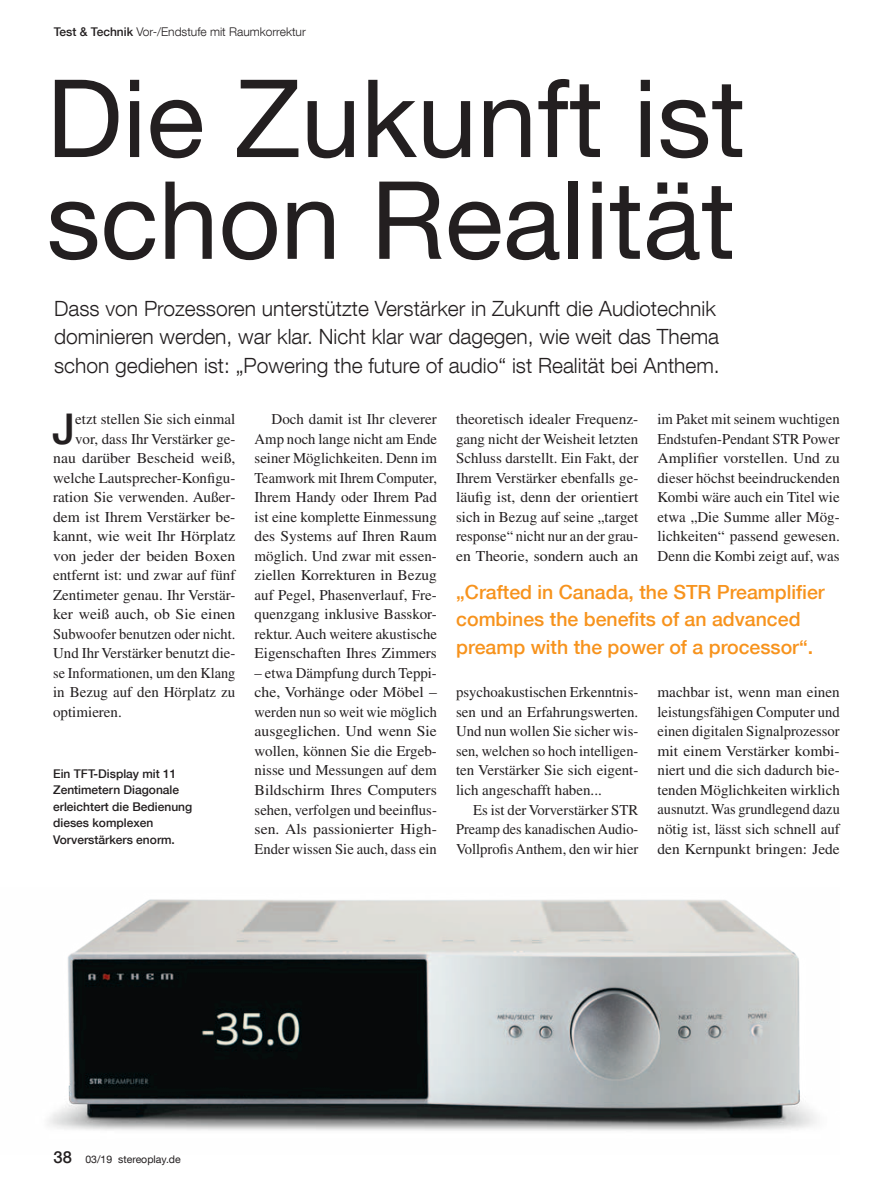
<style>
.page{position:relative;width:893px;height:1191px;background:#fff}
.page>*{position:absolute;margin:0;border:0;box-sizing:border-box;transform-origin:0 0}
._001_Headline{font:108.15px/101.7px "Helvetica Neue LT Com";color:#231f20}
._005_Body_Initial{font:500 42.3px "Helvetica Neue LT Com";color:#231f20}
._003_Vorspann{font:300 21px/28.5px "Helvetica Neue LT Com";color:#231f20}
._008_ZITAT_ZÜ{font:500 19.5px/27.3px "Helvetica Neue LT Com";color:#f7931d}
.t1{font:500 16.5px "Helvetica Neue LT Com";color:#231f20}
._006_Body_4mm{font:15px/19.5px "Times LT Std";color:#231f20;text-align:justify}
._005_Body_Initial-2{font:15px "Times LT Std";color:#231f20}
._005_Body_Initial-3{font:15px "Times LT Std";color:#231f20;scale:1.05 1}
._005_Body_Initial-4{font:15px "Times LT Std";color:#231f20;scale:.96 1}
._005_Body_Initial-5{font:15px "Times LT Std";color:#231f20;scale:.95 1}
._005_Body_Initial-6{font:15px "Times LT Std";color:#231f20;scale:1.04 1}
._010_Bu{font:500 12px/16.5px "Helvetica Neue LT Com";color:#231f20}
.Rubrikenzeile_Neu{font:300 12px "Helvetica Neue LT Com";color:#231f20}
.xxx_-Pagina{font:10.5px "Helvetica Neue LT Com";color:#231f20}
.s1{font-weight:500}
</style>
<div class="page">
<img style="left:48px;top:899px;width:769px;height:232px">
<p class="Rubrikenzeile_Neu" style="left:54px;top:24px;width:254px"><span class="s1">Test &amp; Technik</span> Vor-/Endstufe mit Raumkorrektur</p>
<p class="_001_Headline" style="left:46px;top:65px;width:700px">Die Zukunft ist schon Realität</p>
<p class="_003_Vorspann" style="left:54px;top:293px;width:667px">Dass von Prozessoren unterstützte Verstärker in Zukunft die Audiotechnik dominieren werden, war klar. Nicht klar war dagegen, wie weit das Thema schon gediehen ist: „Powering the future of audio“ ist Realität bei Anthem.</p>
<p class="_005_Body_Initial" style="left:53px;top:403px;width:24px">J</p>
<p class="_005_Body_Initial-2" style="left:75px;top:411px;width:162px">etzt stellen Sie sich einmal</p>
<p class="_006_Body_4mm" style="left:657px;top:409px;width:184px">im Paket mit seinem wuchtigen Endstufen-Pendant STR Power Amplifier vorstellen. Und zu dieser höchst beeindruckenden Kombi wäre auch ein Titel wie etwa „Die Summe aller Mög&shy;lichkeiten“ passend gewesen.<br>Denn die Kombi zeigt auf, was</p>
<p class="_006_Body_4mm" style="left:255px;top:409px;width:184px;text-indent:17px">Doch damit ist Ihr cleverer Amp noch lange nicht am Ende seiner Möglichkeiten. Denn im Teamwork mit Ihrem Computer, Ihrem Handy oder Ihrem Pad ist eine komplette Einmessung des Systems auf Ihren Raum möglich. Und zwar mit essen&shy;ziellen Korrekturen in Bezug auf Pegel, Phasenverlauf, Fre&shy;quenzgang inklusive Basskor&shy;rektur. Auch weitere akustische Eigenschaften Ihres Zimmers</p>
<p class="_006_Body_4mm" style="left:255px;top:663px;width:184px">– etwa Dämpfung durch Teppi&shy;che, Vorhänge oder Möbel – werden nun so weit wie möglich ausgeglichen. Und wenn Sie wollen, können Sie die Ergeb&shy;nisse und Messungen auf dem Bildschirm Ihres Computers sehen, verfolgen und beeinflus&shy;sen. Als passionierter High-Ender wissen Sie auch, dass ein</p>
<p class="_006_Body_4mm" style="left:456px;top:409px;width:184px">theoretisch idealer Frequenz&shy;gang nicht der Weisheit letzten Schluss darstellt. Ein Fakt, der Ihrem Verstärker ebenfalls ge&shy;läufig ist, denn der orientiert sich in Bezug auf seine „target response“ nicht nur an der grau&shy;en Theorie, sondern auch an</p>
<p class="_005_Body_Initial-2" style="left:75px;top:430px;width:162px">vor, dass Ihr Verstärker ge-</p>
<p class="_005_Body_Initial-3" style="left:53px;top:450px;width:175px">nau darüber Bescheid weiß,</p>
<p class="_005_Body_Initial-2" style="left:53px;top:469px;width:184px">welche Lautsprecher-Konfigu-</p>
<p class="_005_Body_Initial-2" style="left:53px;top:489px;width:184px">ration Sie verwenden. Außer-</p>
<p class="_005_Body_Initial-6" style="left:53px;top:508px;width:177px">dem ist Ihrem Verstärker be-</p>
<p class="_005_Body_Initial-3" style="left:53px;top:528px;width:175px">kannt, wie weit Ihr Hörplatz</p>
<p class="_005_Body_Initial-3" style="left:53px;top:547px;width:175px">von jeder der beiden Boxen</p>
<p class="_005_Body_Initial-2" style="left:53px;top:567px;width:184px">entfernt ist: und zwar auf fünf</p>
<p class="_005_Body_Initial-2" style="left:53px;top:586px;width:184px">Zentimeter genau. Ihr Verstär-</p>
<p class="_005_Body_Initial-3" style="left:53px;top:606px;width:175px">ker weiß auch, ob Sie einen</p>
<p class="_005_Body_Initial-4" style="left:53px;top:625px;width:191px">Subwoofer benutzen oder nicht.</p>
<p class="_005_Body_Initial-2" style="left:53px;top:645px;width:184px">Und Ihr Verstärker benutzt die-</p>
<p class="_005_Body_Initial-5" style="left:53px;top:664px;width:193px">se Informationen, um den Klang</p>
<p class="_005_Body_Initial-2" style="left:53px;top:684px;width:184px">in Bezug auf den Hörplatz zu</p>
<p class="_005_Body_Initial-2" style="left:53px;top:703px;width:70px">optimieren.</p>
<p class="_008_ZITAT_ZÜ" style="left:456px;top:578px;width:370px">„Crafted in Canada, the STR Preamplifier combines the benefits of an advanced preamp with the power of a processor“.</p>
<p class="_006_Body_4mm" style="left:657px;top:682px;width:184px">machbar ist, wenn man einen leistungsfähigen Computer und einen digitalen Signalprozessor mit einem Verstärker kombi&shy;niert und die sich dadurch bie&shy;tenden Möglichkeiten wirklich ausnutzt. Was grundlegend dazu nötig ist, lässt sich schnell auf den Kernpunkt bringen: Jede</p>
<p class="_006_Body_4mm" style="left:456px;top:682px;width:184px">psychoakustischen Erkenntnis&shy;sen und an Erfahrungswerten.<br>Und nun wollen Sie sicher wis&shy;sen, welchen so hoch intelligen&shy;ten Verstärker Sie sich eigent&shy;lich angeschafft haben...</p>
<p class="_006_Body_4mm" style="left:456px;top:799px;width:184px;text-indent:17px">Es ist der Vorverstärker STR Preamp des kanadischen Audio-Vollprofis Anthem, den wir hier</p>
<p class="_010_Bu" style="left:53px;top:765px;width:141px">Ein TFT-Display mit 11<br>Zentimetern Diagonale erleichtert die Bedienung dieses komplexen<br>Vorverstärkers enorm.</p>
<p class="t1" style="left:54px;top:1147px;width:20px">38</p>
<p class="xxx_-Pagina" style="left:85px;top:1152px;width:97px">03/19 stereoplay.de</p>
</div>
